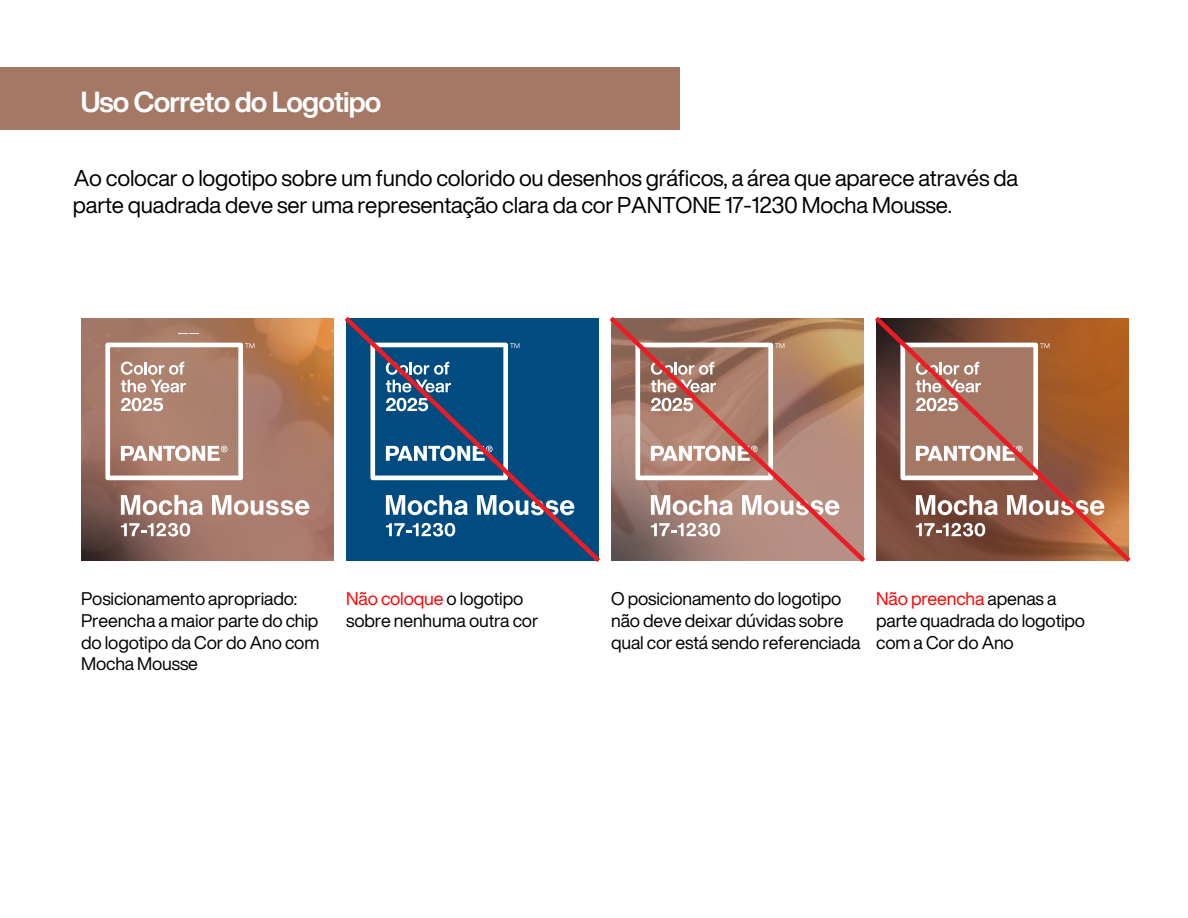
<style>
.page{position:relative;width:1188px;height:918px;background:#fff}
.page>*{position:absolute;margin:0;border:0;box-sizing:border-box;transform-origin:0 0}
.t1{font:700 28.5px "Helvetica Now Display";letter-spacing:-.03em;color:#fff}
.t2{font:22.5px/27px "Helvetica Now Display";letter-spacing:-.01em;color:#000}
.t3{font:18px/21.6px "Helvetica Now Display";letter-spacing:-.01em;color:#000}
.s1{color:#f00}
</style>
<div class="page">
<svg style="left:81px;top:318px;width:253px;height:242px;background:#a4735d"></svg>
<svg style="left:105px;top:343px;width:149px;height:137px"></svg>
<svg style="left:121px;top:523px;width:69px;height:13px"></svg>
<svg style="left:121px;top:495px;width:82px;height:20px"></svg>
<svg style="left:212px;top:495px;width:97px;height:20px"></svg>
<div style="left:0;top:67px;width:680px;height:62px;background:#a47864"></div>
<svg style="left:344px;top:316px;width:257px;height:246px;background:#25618d"></svg>
<svg style="left:609px;top:316px;width:257px;height:246px;background:#b38c7d"></svg>
<svg style="left:875px;top:316px;width:256px;height:246px;background:#a37057"></svg>
<h1 class="t1" style="left:81px;top:82px;width:302px">Uso Correto do Logotipo</h1>
<p class="t2" style="left:73px;top:164px;width:947px">Ao colocar o logotipo sobre um fundo colorido ou desenhos gráficos, a área que aparece através da parte quadrada deve ser uma representação clara da cor PANTONE 17-1230 Mocha Mousse.</p>
<p class="t3" style="left:81px;top:588px;width:240px">Posicionamento apropriado:<br>Preencha a maior parte do chip do logotipo da Cor do Ano com<br>Mocha Mousse</p>
<p class="t3" style="left:346px;top:588px;width:194px"><span class="s1">Não coloque</span> o logotipo sobre nenhuma outra cor</p>
<p class="t3" style="left:611px;top:588px;width:251px">O posicionamento do logotipo não deve deixar dúvidas sobre qual cor está sendo referenciada</p>
<p class="t3" style="left:876px;top:588px;width:211px"><span class="s1">Não preencha</span> apenas a parte quadrada do logotipo com a Cor do Ano</p>
</div>
